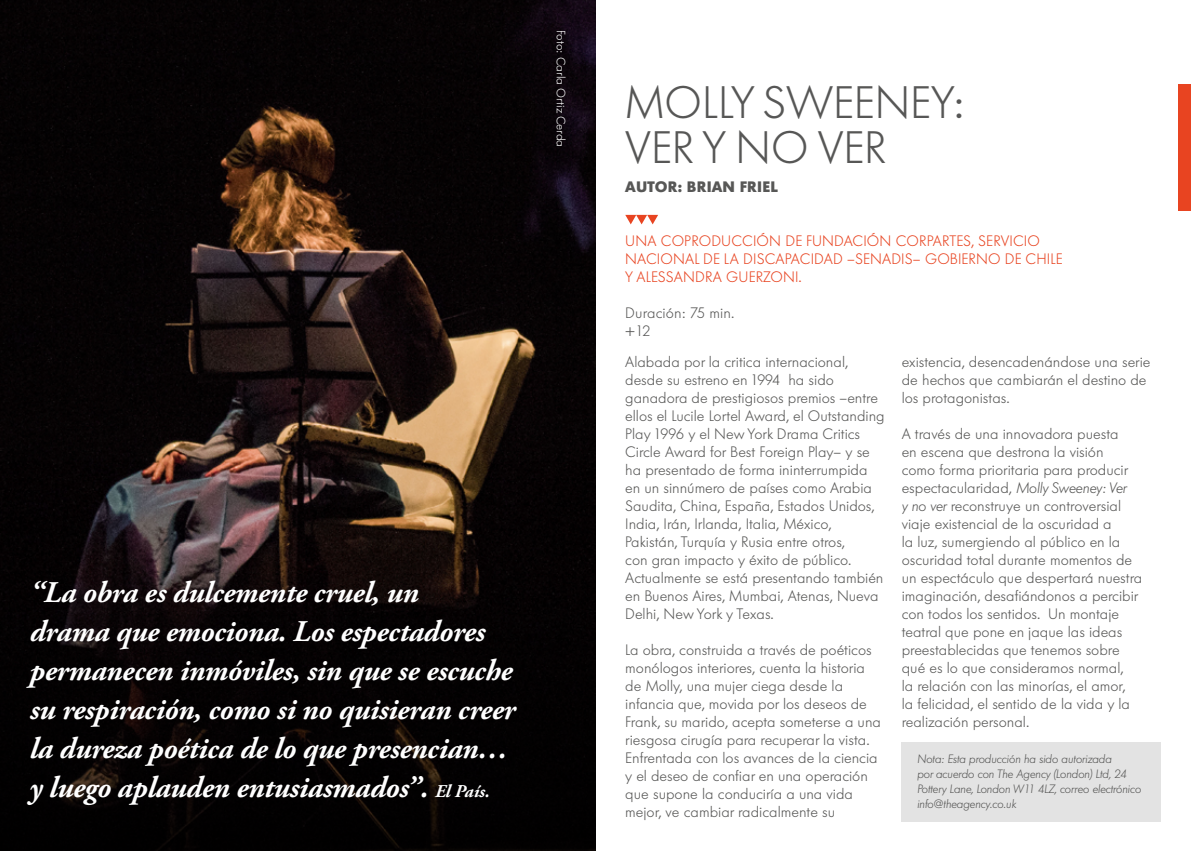
<style>
.page{position:relative;width:1191px;height:851px;background:#fff}
.page>*{position:absolute;margin:0;border:0;box-sizing:border-box;transform-origin:0 0}
.t1{font:300 45px/45px "Futura Serie BQ";color:#575756}
.t2{font:italic 700 30px/39px "Adobe Garamond Pro";letter-spacing:-.01em;color:#fff}
.t3{font:300 15px/18px "Futura Serie BQ";color:#575756}
.t4{font:300 15px/18px "Futura Serie BQ";letter-spacing:.01em;color:#e84421}
.t5{font:700 15px "Futura Serie BQ";letter-spacing:.01em;color:#575756}
.t6{font:italic 300 12px/15px "Futura Serie BQ";color:#575756}
.t7{font:300 12px "Futura Serie BQ";color:#fff}
.s1{font-size:18px}
.s2{font-style:italic}
</style>
<div class="page">
<img style="left:0;top:0;width:595px;height:461px">
<svg style="left:0;top:461px;width:595px;height:389px;background:#100b0a"></svg>
<div style="left:1179px;top:84px;width:12px;height:126px;background:#e84421"></div>
<svg style="left:625px;top:215px;width:33px;height:9px"></svg>
<div style="left:901px;top:742px;width:260px;height:79px;background:#e3e3e3"></div>
<p class="t7" style="left:568px;top:30px;width:119px;rotate:90deg">Foto: Carla Ortiz Cerda</p>
<h2 class="t2" style="left:30px;top:574px;width:487px">“La obra es dulcemente cruel, un<br>drama que emociona. Los espectadores permanecen inmóviles, sin que se escuche su respiración, como si no quisieran creer la dureza poética de lo que presencian… y luego aplauden entusiasmados”. <span class="s1">El País.</span></h2>
<h1 class="t1" style="left:625px;top:80px;width:340px">MOLLY SWEENEY:<br>VER Y NO VER</h1>
<p class="t5" style="left:625px;top:177px;width:154px">AUTOR: BRIAN FRIEL</p>
<p class="t4" style="left:625px;top:231px;width:439px">UNA COPRODUCCIÓN DE FUNDACIÓN CORPARTES, SERVICIO<br>NACIONAL DE LA DISCAPACIDAD –SENADIS– GOBIERNO DE CHILE<br>Y ALESSANDRA GUERZONI.</p>
<p class="t3" style="left:625px;top:303px;width:110px">Duración: 75 min. +12</p>
<p class="t3" style="left:625px;top:352px;width:261px">Alabada por la critica internacional, desde su estreno en 1994 ha sido ganadora de prestigiosos premios –entre ellos el Lucile Lortel Award, el Outstanding Play 1996 y el New York Drama Critics Circle Award for Best Foreign Play– y se ha presentado de forma ininterrumpida en un sinnúmero de países como Arabia Saudita, China, España, Estados Unidos, India, Irán, Irlanda, Italia, México, Pakistán, Turquía y Rusia entre otros,<br>con gran impacto y éxito de público.<br>Actualmente se está presentando también en Buenos Aires, Mumbai, Atenas, Nueva Delhi, New York y Texas.</p>
<p class="t3" style="left:625px;top:640px;width:257px">La obra, construida a través de poéticos monólogos interiores, cuenta la historia de Molly, una mujer ciega desde la infancia que, movida por los deseos de Frank, su marido, acepta someterse a una riesgosa cirugía para recuperar la vista.<br>Enfrentada con los avances de la ciencia y el deseo de confiar en una operación que supone la conduciría a una vida mejor, ve cambiar radicalmente su</p>
<p class="t3" style="left:901px;top:352px;width:250px">existencia, desencadenándose una serie de hechos que cambiarán el destino de los protagonistas.</p>
<p class="t3" style="left:901px;top:424px;width:242px">A través de una innovadora puesta<br>en escena que destrona la visión<br>como forma prioritaria para producir espectacularidad, <span class="s2">Molly Sweeney: Ver<br>y no ver</span> reconstruye un controversial viaje existencial de la oscuridad a<br>la luz, sumergiendo al público en la oscuridad total durante momentos de un espectáculo que despertará nuestra imaginación, desafiándonos a percibir con todos los sentidos. Un montaje teatral que pone en jaque las ideas preestablecidas que tenemos sobre qué es lo que consideramos normal,<br>la relación con las minorías, el amor,<br>la felicidad, el sentido de la vida y la realización personal.</p>
<p class="t6" style="left:917px;top:751px;width:225px">Nota: Esta producción ha sido autorizada<br>por acuerdo con The Agency (London) Ltd, 24<br>Pottery Lane, London W11 4LZ, correo electrónico info@theagency.co.uk</p>
</div>
